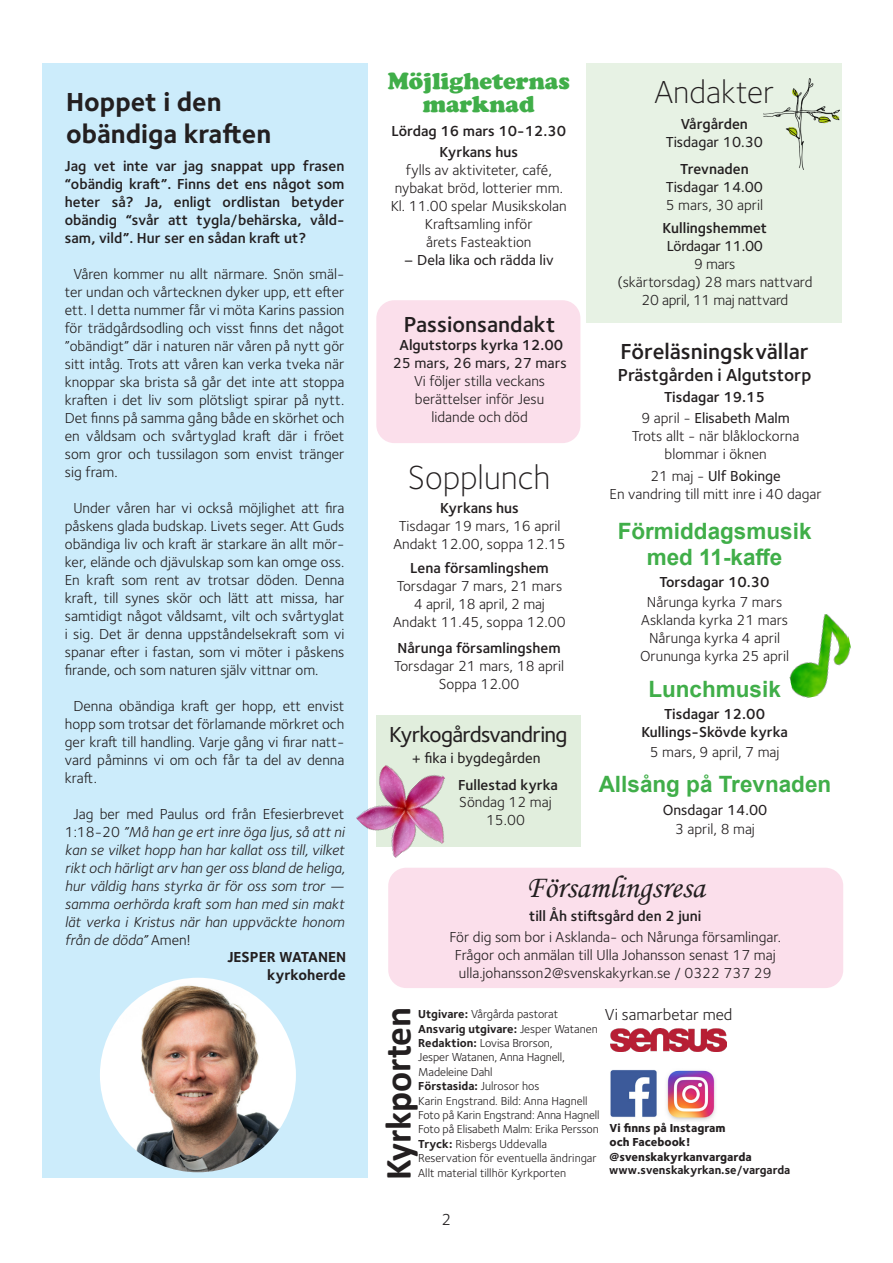
<style>
.page{position:relative;width:893px;height:1263px;background:#fff}
.page>*{position:absolute;margin:0;border:0;box-sizing:border-box;transform-origin:0 0}
.t1{font:700 37.5px "Calibri";letter-spacing:-.005em;color:#231f20}
.t2{font:300 34.5px "Foundry Sterling OT3";color:#231f20}
.t3{font:300 33px "Foundry Sterling OT3";color:#231f20}
.t4{font:31.5px "Monotype Corsiva";color:#231f20}
.t5{font:700 27px "Foundry Sterling OT3";color:#231f20}
.t6{font:900 24px/22.8px "Cooper";color:#40ae49;text-align:center}
.t7{font:700 22.5px/25.5px "Arial";color:#40ae49;text-align:center}
.t8{font:600 22.5px "Foundry Sterling OT3";color:#231f20}
.t9{font:500 22.5px "Foundry Sterling OT3";letter-spacing:-.03em;color:#231f20}
.t10{font:600 18px "Foundry Sterling OT3";color:#231f20}
.t11{font:16.5px "Foundry Sterling OT3";color:#231f20}
.t12{font:15px/18px "Foundry Sterling OT3";color:#231f20;text-align:center}
.t13{font:600 15px/18px "Foundry Sterling OT3";color:#231f20;text-align:justify}
.t14{font:italic 15px/18px "Foundry Sterling OT3";color:#231f20;text-align:justify}
.t15{font:500 15px/18px "Foundry Sterling OT3";color:#231f20;text-align:center}
.t16{font:700 15px/18px "Foundry Sterling OT3";color:#231f20;text-align:right}
.t17{font:12px/14.4px "Foundry Sterling OT3";letter-spacing:-.01em;color:#231f20}
.t18{font:800 12px/14.4px "Foundry Sterling OT3";color:#231f20}
.t19{font:700 12px "Foundry Sterling OT3";color:#231f20}
.s1{font-style:normal}
.s2{font-weight:600}
.s3{font-weight:500}
.s4{font-weight:400}
.s5{font-weight:700}
</style>
<div class="page">
<div style="left:388px;top:868px;width:455px;height:120px;background:#fbdfeb;border-radius:18px"></div>
<div style="left:376px;top:300px;width:204px;height:143px;background:#fbdfeb;border-radius:18px"></div>
<div style="left:376px;top:715px;width:204px;height:132px;background:#e1eedd"></div>
<div style="left:43px;top:63px;width:325px;height:1115px;background:#ccecfb"></div>
<img style="left:610px;top:1028px;width:117px;height:23px">
<img style="left:610px;top:1070px;width:105px;height:51px">
<img style="left:100px;top:978px;width:196px;height:194px">
<img style="left:789px;top:614px;width:62px;height:84px">
<img style="left:356px;top:765px;width:89px;height:106px">
<div style="left:587px;top:64px;width:255px;height:259px;background:#e7f2e4"></div>
<img style="left:764px;top:79px;width:75px;height:91px">
<p class="t5" style="left:66px;top:81px;width:157px">Hoppet i den</p>
<p class="t5" style="left:66px;top:112px;width:207px">obändiga kraften</p>
<p class="t13" style="left:65px;top:156px;width:281px">Jag vet inte var jag snappat upp frasen “obändig kraft”. Finns det ens något som heter så? Ja, enligt ordlistan betyder obändig “svår att tygla/behärska, våld&shy;sam, vild”. Hur ser en sådan kraft ut?</p>
<p class="t12" style="left:65px;top:264px;width:281px;text-align:justify;text-indent:9px">Våren kommer nu allt närmare. Snön smäl&shy;ter undan och vårtecknen dyker upp, ett efter ett. I detta nummer får vi möta Karins passion för trädgårdsodling och visst finns det något ”obändigt” där i naturen när våren på nytt gör sitt intåg. Trots att våren kan verka tveka när knoppar ska brista så går det inte att stoppa kraften i det liv som plötsligt spirar på nytt.<br>Det finns på samma gång både en skörhet och en våldsam och svårtyglad kraft där i fröet som gror och tussilagon som envist tränger sig fram.</p>
<p class="t12" style="left:65px;top:498px;width:281px;text-align:justify;text-indent:9px">Under våren har vi också möjlighet att fira påskens glada budskap. Livets seger. Att Guds obändiga liv och kraft är starkare än allt mör&shy;ker, elände och djävulskap som kan omge oss.<br>En kraft som rent av trotsar döden. Denna kraft, till synes skör och lätt att missa, har samtidigt något våldsamt, vilt och svårtyglat i sig. Det är denna uppståndelsekraft som vi spanar efter i fastan, som vi möter i påskens firande, och som naturen själv vittnar om.</p>
<p class="t12" style="left:65px;top:696px;width:281px;text-align:justify;text-indent:9px">Denna obändiga kraft ger hopp, ett envist hopp som trotsar det förlamande mörkret och ger kraft till handling. Varje gång vi firar natt&shy;vard påminns vi om och får ta del av denna kraft.</p>
<p class="t14" style="left:65px;top:804px;width:281px;text-indent:9px"><span class="s1">Jag ber med Paulus ord från Efesierbrevet 1:18-20</span> ”Må han ge ert inre öga ljus, så att ni kan se vilket hopp han har kallat oss till, vilket rikt och härligt arv han ger oss bland de heliga, hur väldig hans styrka är för oss som tror — samma oerhörda kraft som han med sin makt lät verka i Kristus när han uppväckte honom från de döda” <span class="s1">Amen!</span></p>
<p class="t16" style="left:227px;top:947px;width:120px">JESPER WATANEN kyrkoherde</p>
<p class="t6" style="left:388px;top:69px;width:184px">Möjligheternas marknad</p>
<p class="t13" style="left:391px;top:121px;width:176px">Lördag 16 mars 10-12.30</p>
<p class="t12" style="left:395px;top:142px;width:170px"><span class="s2">Kyrkans hus<br></span>fylls av aktiviteter, café, nybakat bröd, lotterier mm.</p>
<p class="t12" style="left:391px;top:196px;width:177px">Kl. 11.00 spelar Musikskolan<br>Kraftsamling inför<br>årets Fasteaktion</p>
<p class="t15" style="left:404px;top:250px;width:151px">– Dela lika och rädda liv</p>
<p class="t8" style="left:404px;top:307px;width:153px">Passionsandakt</p>
<p class="t13" style="left:400px;top:335px;width:165px">Algutstorps kyrka 12.00</p>
<p class="t12" style="left:393px;top:353px;width:175px"><span class="s3">25 mars, 26 mars, 27 mars<br></span>Vi följer stilla veckans berättelser inför Jesu lidande och död</p>
<p class="t2" style="left:408px;top:453px;width:144px">Sopplunch</p>
<p class="t12" style="left:399px;top:498px;width:163px"><span class="s2">Kyrkans hus<br></span>Tisdagar 19 mars, 16 april</p>
<p class="t12" style="left:393px;top:534px;width:174px">Andakt 12.00, soppa 12.15</p>
<p class="t12" style="left:397px;top:558px;width:167px"><span class="s2">Lena församlingshem<br></span>Torsdagar 7 mars, 21 mars<br>4 april, 18 april, 2 maj</p>
<p class="t12" style="left:393px;top:612px;width:174px">Andakt 11.45, soppa 12.00</p>
<p class="t12" style="left:394px;top:638px;width:172px"><span class="s2">Nårunga församlingshem<br></span>Torsdagar 21 mars, 18 april<br>Soppa 12.00</p>
<p class="t9" style="left:389px;top:718px;width:180px">Kyrkogårdsvandring</p>
<p class="t15" style="left:412px;top:748px;width:130px">+ fika i bygdegården</p>
<p class="t13" style="left:458px;top:775px;width:101px">Fullestad kyrka</p>
<p class="t12" style="left:459px;top:792px;width:94px">Söndag 12 maj<br>15.00</p>
<p class="t3" style="left:654px;top:69px;width:121px">Andakter</p>
<p class="t15" style="left:666px;top:114px;width:99px"><span class="s2">Vårgården<br></span>Tisdagar 10.30</p>
<p class="t15" style="left:666px;top:159px;width:99px"><span class="s2">Trevnaden<br></span>Tisdagar 14.00<br><span class="s4">5 mars, 30 april</span></p>
<p class="t13" style="left:663px;top:218px;width:106px">Kullingshemmet<br><span class="s3">Lördagar 11.00</span></p>
<p class="t12" style="left:694px;top:254px;width:43px">9 mars</p>
<p class="t12" style="left:617px;top:272px;width:197px">(skärtorsdag) 28 mars nattvard<br>20 april, 11 maj nattvard</p>
<p class="t8" style="left:620px;top:333px;width:190px">Föreläsningskvällar</p>
<p class="t10" style="left:618px;top:360px;width:195px">Prästgården i Algutstorp</p>
<p class="t13" style="left:664px;top:386px;width:102px">Tisdagar 19.15</p>
<p class="t12" style="left:632px;top:408px;width:169px">9 april - <span class="s3">Elisabeth Malm<br></span>Trots allt - när blåklockorna blommar i öknen</p>
<p class="t12" style="left:610px;top:466px;width:214px">21 maj - <span class="s3">Ulf Bokinge<br></span>En vandring till mitt inre i 40 dagar</p>
<p class="t7" style="left:618px;top:519px;width:195px">Förmiddagsmusik med 11-kaffe</p>
<p class="t13" style="left:659px;top:572px;width:112px">Torsdagar 10.30</p>
<p class="t12" style="left:640px;top:592px;width:150px">Nårunga kyrka 7 mars<br>Asklanda kyrka 21 mars<br>Nårunga kyrka 4 april<br>Orununga kyrka 25 april</p>
<p class="t7" style="left:648px;top:676px;width:134px">Lunchmusik</p>
<p class="t13" style="left:641px;top:704px;width:148px;text-align:center">Tisdagar 12.00<br>Kullings-Skövde kyrka</p>
<p class="t12" style="left:650px;top:742px;width:131px">5 mars, 9 april, 7 maj</p>
<p class="t7" style="left:599px;top:772px;width:234px">Allsång på Trevnaden</p>
<p class="t15" style="left:663px;top:799px;width:106px">Onsdagar 14.00</p>
<p class="t12" style="left:675px;top:819px;width:81px">3 april, 8 maj</p>
<p class="t4" style="left:526px;top:868px;width:180px">Församlingsresa</p>
<p class="t12" style="left:449px;top:904px;width:333px;line-height:21px"><span class="s2">till Åh stiftsgård den 2 juni<br></span>För dig som bor i Asklanda- och Nårunga församlingar.</p>
<p class="t12" style="left:455px;top:945px;width:322px">Frågor och anmälan till Ulla Johansson senast 17 maj</p>
<p class="t12" style="left:459px;top:963px;width:314px">ulla.johansson2@svenskakyrkan.se / 0322 737 29</p>
<p class="t1" style="left:372px;top:1180px;width:175px;rotate:-90deg">Kyrkporten</p>
<p class="t17" style="left:418px;top:1006px;width:183px"><span class="s5">Utgivare:</span> Vårgårda pastorat<br><span class="s5">Ansvarig utgivare:</span> Jesper Watanen<br><span class="s5">Redaktion:</span> Lovisa Brorson,<br>Jesper Watanen, Anna Hagnell,<br>Madeleine Dahl<br><span class="s5">Förstasida:</span> Julrosor hos<br>Karin Engstrand. Bild: Anna Hagnell<br>Foto på Karin Engstrand: Anna Hagnell<br>Foto på Elisabeth Malm: Erika Persson<br><span class="s5">Tryck:</span> Risbergs Uddevalla<br>Reservation för eventuella ändringar<br>Allt material tillhör Kyrkporten</p>
<p class="t11" style="left:605px;top:1003px;width:129px">Vi samarbetar med</p>
<p class="t18" style="left:609px;top:1120px;width:144px">Vi finns på Instagram<br>och Facebook! @svenskakyrkanvargarda</p>
<p class="t19" style="left:609px;top:1160px;width:183px">www.svenskakyrkan.se/vargarda</p>
<p class="t11" style="left:442px;top:1207px;width:11px">2</p>
</div>
